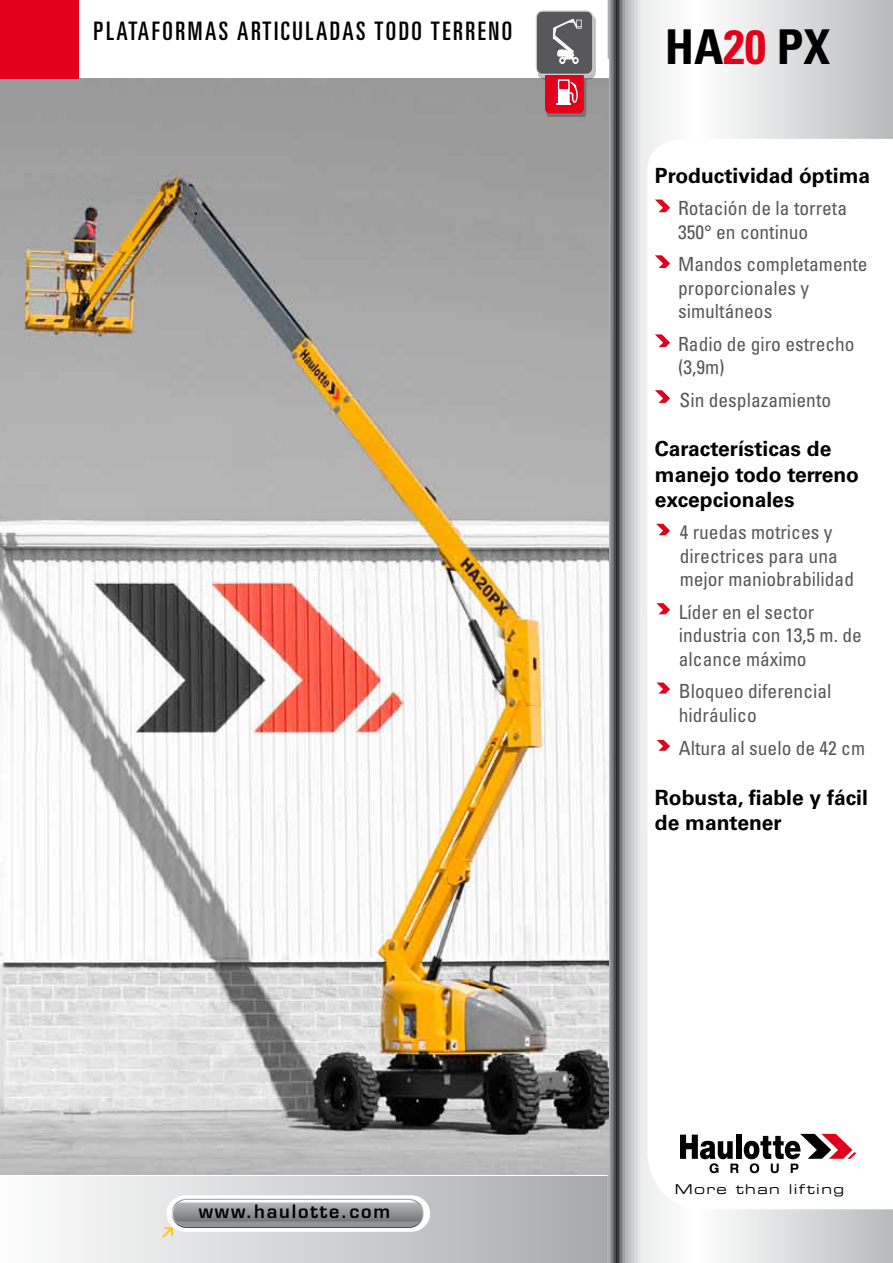
<style>
.page{position:relative;width:893px;height:1263px;background:#fff}
.page>*{position:absolute;margin:0;border:0;box-sizing:border-box;transform-origin:0 0}
.t1{font:700 condensed 48px "Univers";color:#000}
.t2{font:ultra-condensed 25.5px "Univers";letter-spacing:.1em;color:#000}
.t3{font:700 21px/25.2px "Univers";color:#000}
.t4{font:condensed 19.5px/23.4px "Univers";color:#58585a}
.t5{font:600 18px "Eurostile";letter-spacing:.1em;color:#000}
.t6{font:13.5px "Eurostile Extended Two";letter-spacing:.1em;color:#000}
.s1{color:#e2001a}
</style>
<div class="page">
<div style="left:0;top:1177px;width:615px;height:86px;background:linear-gradient(to right,#fefefe,#a7a8aa)"></div>
<svg style="left:162px;top:1195px;width:268px;height:43px"></svg>
<svg style="left:607px;top:0;width:286px;height:1263px"></svg>
<img style="left:0;top:79px;width:608px;height:1096px">
<div style="left:538px;top:14px;width:58px;height:103px;background:#000;opacity:.25"></div>
<div style="left:545px;top:70px;width:39px;height:43px;background:#e2001a;border-radius:4px"></div>
<div style="left:536px;top:11px;width:57px;height:63px;background:#58585a;border-radius:6px"></div>
<div style="left:536px;top:10px;width:57px;height:65px;border:1px solid #d0d1d2;border-radius:6px"></div>
<svg style="left:557px;top:79px;width:21px;height:26px"></svg>
<svg style="left:553px;top:19px;width:29px;height:45px"></svg>
<svg style="left:655px;top:200px;width:15px;height:12px"></svg>
<svg style="left:655px;top:255px;width:15px;height:13px"></svg>
<svg style="left:655px;top:334px;width:15px;height:13px"></svg>
<svg style="left:655px;top:390px;width:15px;height:13px"></svg>
<svg style="left:656px;top:524px;width:14px;height:11px"></svg>
<svg style="left:656px;top:603px;width:14px;height:11px"></svg>
<svg style="left:656px;top:682px;width:14px;height:12px"></svg>
<svg style="left:657px;top:740px;width:13px;height:11px"></svg>
<div style="left:0;top:0;width:79px;height:79px;background:#e2001a"></div>
<h2 class="t2" style="left:94px;top:16px;width:420px">PLATAFORMAS ARTICULADAS TODO TERRENO</h2>
<h1 class="t1" style="left:665px;top:18px;width:167px">HA<span class="s1">20</span> PX</h1>
<p class="t3" style="left:655px;top:163px;width:217px">Productividad óptima</p>
<p class="t4" style="left:678px;top:196px;width:170px">Rotación de la torreta<br>350° en continuo</p>
<p class="t4" style="left:678px;top:252px;width:191px">Mandos completamente proporcionales y simultáneos</p>
<p class="t4" style="left:678px;top:332px;width:178px">Radio de giro estrecho (3,9m)</p>
<p class="t4" style="left:679px;top:388px;width:153px">Sin desplazamiento</p>
<p class="t3" style="left:655px;top:436px;width:206px">Características de manejo todo terreno excepcionales</p>
<p class="t4" style="left:680px;top:520px;width:176px">4 ruedas motrices y directrices para una mejor maniobrabilidad</p>
<p class="t4" style="left:679px;top:600px;width:185px">Líder en el sector industria con 13,5 m. de alcance máximo</p>
<p class="t4" style="left:679px;top:679px;width:154px">Bloqueo diferencial hidráulico</p>
<p class="t4" style="left:679px;top:736px;width:188px">Altura al suelo de 42 cm</p>
<p class="t3" style="left:655px;top:785px;width:215px">Robusta, fiable y fácil de mantener</p>
<p class="t5" style="left:199px;top:1200px;width:193px">www.haulotte.com</p>
<p class="t6" style="left:675px;top:1180px;width:171px">More than lifting</p>
</div>
